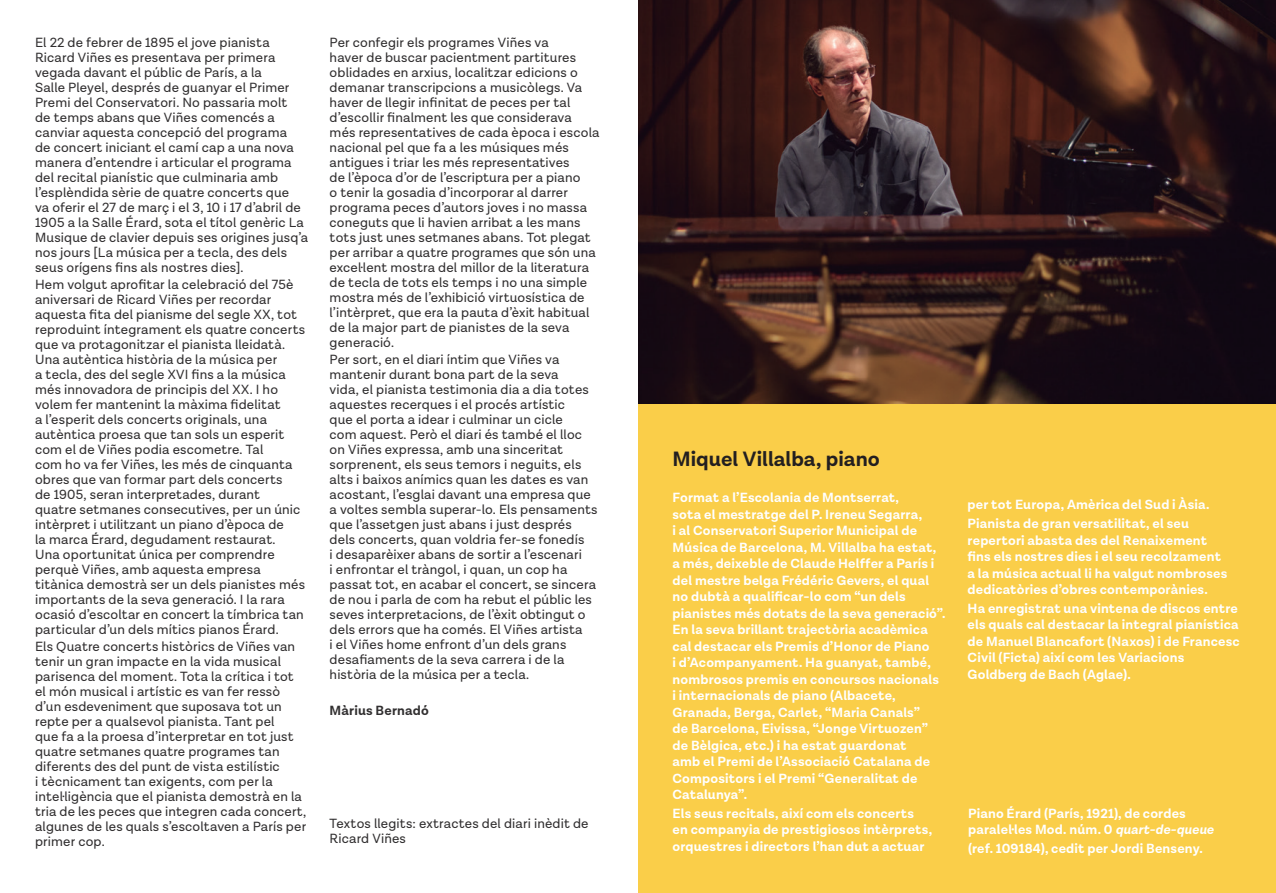
<style>
.page{position:relative;width:1276px;height:893px;background:#fff}
.page>*{position:absolute;margin:0;border:0;box-sizing:border-box;transform-origin:0 0}
.t1{font:700 21px "Lota Grotesque Alt 1";color:#231f20}
.t2{font:13.5px/15px "Lota Grotesque Alt 1";letter-spacing:.01em;color:#312f30}
.t3{font:700 13.5px/16.5px "Lota Grotesque Alt 1";letter-spacing:.015em;color:#fff}
.t4{font:700 13.5px "Lota Grotesque Alt 1";letter-spacing:.015em;color:#312f30}
.s1{font-style:italic}
</style>
<div class="page">
<div style="left:638px;top:0;width:638px;height:893px;background:#face49"></div>
<img style="left:638px;top:0;width:638px;height:403px">
<p class="t2" style="left:35px;top:35px;width:275px">El 22 de febrer de 1895 el jove pianista Ricard Viñes es presentava per primera vegada davant el públic de París, a la<br>Salle Pleyel, després de guanyar el Primer Premi del Conservatori. No passaria molt<br>de temps abans que Viñes comencés a canviar aquesta concepció del programa<br>de concert iniciant el camí cap a una nova manera d’entendre i articular el programa del recital pianístic que culminaria amb l’esplèndida sèrie de quatre concerts que<br>va oferir el 27 de març i el 3, 10 i 17 d’abril de 1905 a la Salle Érard, sota el títol genèric La Musique de clavier depuis ses origines jusq’a nos jours [La música per a tecla, des dels seus orígens fins als nostres dies].</p>
<p class="t2" style="left:35px;top:277px;width:272px">Hem volgut aprofitar la celebració del 75è aniversari de Ricard Viñes per recordar aquesta fita del pianisme del segle XX, tot reproduint íntegrament els quatre concerts que va protagonitzar el pianista lleidatà.<br>Una autèntica història de la música per<br>a tecla, des del segle XVI fins a la música més innovadora de principis del XX. I ho volem fer mantenint la màxima fidelitat<br>a l’esperit dels concerts originals, una autèntica proesa que tan sols un esperit com el de Viñes podia escometre. Tal<br>com ho va fer Viñes, les més de cinquanta obres que van formar part dels concerts<br>de 1905, seran interpretades, durant<br>quatre setmanes consecutives, per un únic intèrpret i utilitzant un piano d’època de<br>la marca Érard, degudament restaurat.<br>Una oportunitat única per comprendre perquè Viñes, amb aquesta empresa titànica demostrà ser un dels pianistes més importants de la seva generació. I la rara ocasió d’escoltar en concert la tímbrica tan particular d’un dels mítics pianos Érard.</p>
<p class="t2" style="left:35px;top:639px;width:273px">Els Quatre concerts històrics de Viñes van tenir un gran impacte en la vida musical parisenca del moment. Tota la crítica i tot el món musical i artístic es van fer ressò d’un esdeveniment que suposava tot un repte per a qualsevol pianista. Tant pel<br>que fa a la proesa d’interpretar en tot just quatre setmanes quatre programes tan diferents des del punt de vista estilístic<br>i tècnicament tan exigents, com per la intel·ligència que el pianista demostrà en la tria de les peces que integren cada concert, algunes de les quals s’escoltaven a París per primer cop.</p>
<p class="t2" style="left:330px;top:35px;width:271px">Per confegir els programes Viñes va<br>haver de buscar pacientment partitures oblidades en arxius, localitzar edicions o demanar transcripcions a musicòlegs. Va haver de llegir infinitat de peces per tal d’escollir finalment les que considerava més representatives de cada època i escola nacional pel que fa a les músiques més antigues i triar les més representatives<br>de l’època d’or de l’escriptura per a piano<br>o tenir la gosadia d’incorporar al darrer programa peces d’autors joves i no massa coneguts que li havien arribat a les mans tots just unes setmanes abans. Tot plegat per arribar a quatre programes que són una excel·lent mostra del millor de la literatura de tecla de tots els temps i no una simple mostra més de l’exhibició virtuosística de l’intèrpret, que era la pauta d’èxit habitual de la major part de pianistes de la seva generació.</p>
<p class="t2" style="left:330px;top:352px;width:269px">Per sort, en el diari íntim que Viñes va mantenir durant bona part de la seva<br>vida, el pianista testimonia dia a dia totes aquestes recerques i el procés artístic<br>que el porta a idear i culminar un cicle<br>com aquest. Però el diari és també el lloc on Viñes expressa, amb una sinceritat sorprenent, els seus temors i neguits, els alts i baixos anímics quan les dates es van acostant, l’esglai davant una empresa que a voltes sembla superar-lo. Els pensaments que l’assetgen just abans i just després dels concerts, quan voldria fer-se fonedís<br>i desaparèixer abans de sortir a l’escenari<br>i enfrontar el tràngol, i quan, un cop ha passat tot, en acabar el concert, se sincera de nou i parla de com ha rebut el públic les seves interpretacions, de l’èxit obtingut o dels errors que ha comés. El Viñes artista<br>i el Viñes home enfront d’un dels grans desafiaments de la seva carrera i de la història de la música per a tecla.</p>
<p class="t4" style="left:330px;top:703px;width:101px">Màrius Bernadó</p>
<p class="t2" style="left:330px;top:816px;width:260px">Textos llegits: extractes del diari inèdit de<br>Ricard Viñes</p>
<p class="t1" style="left:672px;top:447px;width:209px">Miquel Villalba, piano</p>
<p class="t3" style="left:672px;top:490px;width:274px">Format a l’Escolania de Montserrat,<br>sota el mestratge del P. Ireneu Segarra,<br>i al Conservatori Superior Municipal de Música de Barcelona, M. Villalba ha estat, a més, deixeble de Claude Helffer a París i del mestre belga Frédéric Gevers, el qual no dubtà a qualificar-lo com “un dels pianistes més dotats de la seva generació”.<br>En la seva brillant trajectòria acadèmica cal destacar els Premis d’Honor de Piano<br>i d’Acompanyament. Ha guanyat, també, nombrosos premis en concursos nacionals i internacionals de piano (Albacete, Granada, Berga, Carlet, “Maria Canals”<br>de Barcelona, Eivissa, “Jonge Virtuozen” de Bèlgica, etc.) i ha estat guardonat<br>amb el Premi de l’Associació Catalana de Compositors i el Premi “Generalitat de Catalunya”.</p>
<p class="t3" style="left:672px;top:805px;width:261px">Els seus recitals, així com els concerts en companyia de prestigiosos intèrprets, orquestres i directors l’han dut a actuar</p>
<p class="t3" style="left:967px;top:497px;width:243px">per tot Europa, Amèrica del Sud i Àsia.</p>
<p class="t3" style="left:967px;top:516px;width:261px">Pianista de gran versatilitat, el seu repertori abasta des del Renaixement fins els nostres dies i el seu recolzament a la música actual li ha valgut nombroses dedicatòries d’obres contemporànies.</p>
<p class="t3" style="left:967px;top:600px;width:274px">Ha enregistrat una vintena de discos entre els quals cal destacar la integral pianística de Manuel Blancafort (Naxos) i de Francesc Civil (Ficta) així com les Variacions Goldberg de Bach (Aglae).</p>
<p class="t3" style="left:968px;top:805px;width:247px">Piano Érard (París, 1921), de cordes paralel·les Mod. núm. 0 <span class="s1">quart-de-queue</span></p>
<p class="t3" style="left:968px;top:840px;width:236px">(ref. 109184), cedit per Jordi Benseny.</p>
</div>
